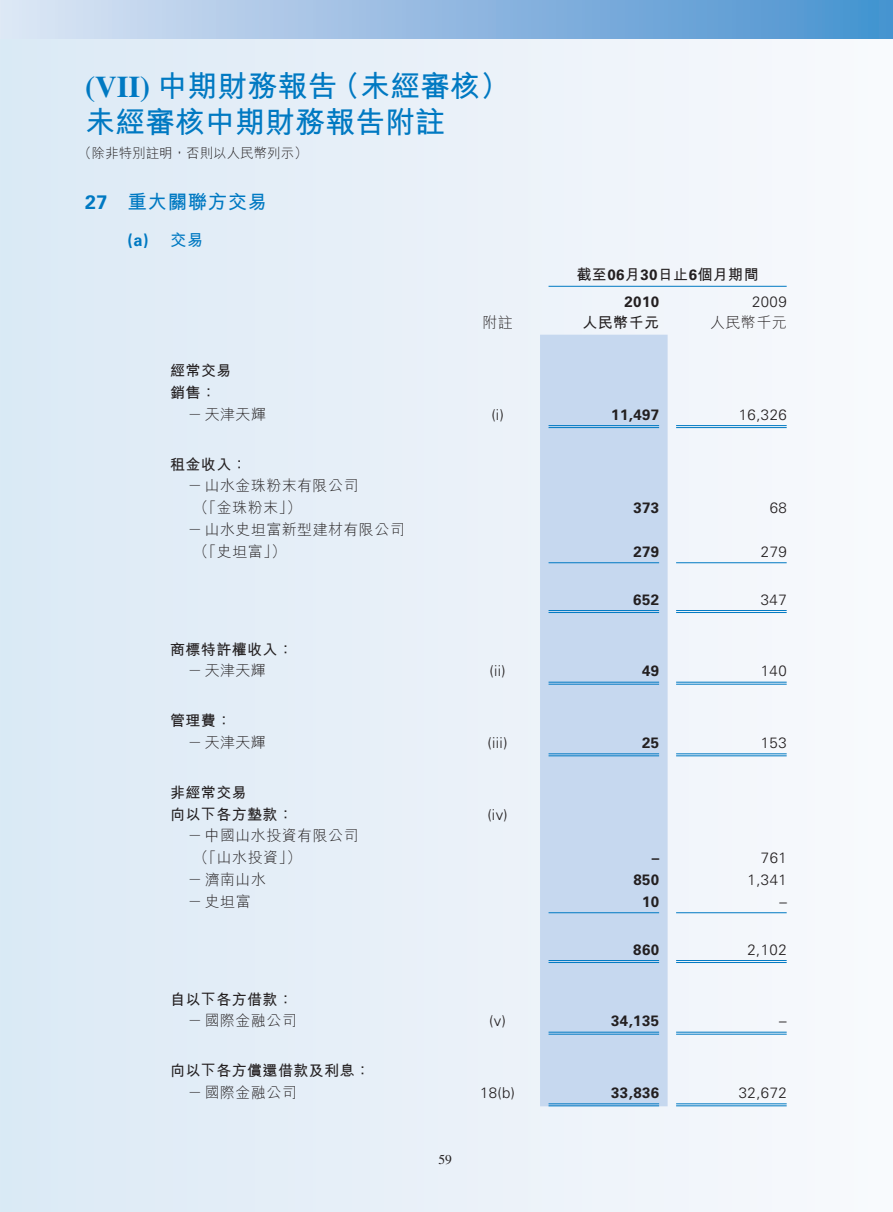
<style>
.page{position:relative;width:893px;height:1212px;background:#fff}
.page>*{position:absolute;margin:0;border:0;box-sizing:border-box;transform-origin:0 0}
.t1{font:700 30px/36px "M Hei HK";color:#0079c2}
.t2{font:700 19.5px "M Hei HK";letter-spacing:.03em;color:#0079c2}
.t3{font:700 16.5px "Univers LT Std";color:#0079c2}
.t4{font:300 15px/21.8px "M Hei HK";letter-spacing:.03em;color:#231f20}
.t5{font:700 15px/21.8px "M Hei HK";letter-spacing:.03em;color:#231f20}
.t6{font:300 15px "Univers LT Std";letter-spacing:.03em;color:#231f20}
.t7{font:700 15px "Univers LT Std";letter-spacing:.03em;color:#231f20}
.t8{font:300 13.5px "M Hei HK";color:#231f20}
.t9{font:13.5px "Times LT Std";color:#231f20}
.s1{font-family:"Times LT Std"}
.s2{font-family:"Univers LT Std"}
.s3{font-family:"M Hei HK"}
</style>
<div class="page">
<div style="left:0;top:0;width:893px;height:1212px;background:linear-gradient(to right,#dbe9f5,#f8f9fc)"></div>
<div style="left:0;top:0;width:893px;height:38px;background:linear-gradient(to right,#dee4f4,#4790cf)"></div>
<div style="left:540px;top:335px;width:128px;height:771px;background:#c6d8ef"></div>
<hr style="left:549px;top:286px;width:238px;height:1px;background:#0079c2">
<hr style="left:549px;top:425px;width:110px;height:1px;background:#0079c2">
<hr style="left:549px;top:427px;width:110px;height:1px;background:#0079c2">
<hr style="left:676px;top:425px;width:111px;height:1px;background:#0079c2">
<hr style="left:676px;top:427px;width:111px;height:1px;background:#0079c2">
<hr style="left:549px;top:562px;width:110px;height:1px;background:#0079c2">
<hr style="left:676px;top:562px;width:111px;height:1px;background:#0079c2">
<hr style="left:549px;top:610px;width:110px;height:1px;background:#0079c2">
<hr style="left:549px;top:612px;width:110px;height:1px;background:#0079c2">
<hr style="left:676px;top:610px;width:111px;height:1px;background:#0079c2">
<hr style="left:676px;top:612px;width:111px;height:1px;background:#0079c2">
<hr style="left:549px;top:682px;width:110px;height:1px;background:#0079c2">
<hr style="left:549px;top:684px;width:110px;height:1px;background:#0079c2">
<hr style="left:676px;top:682px;width:111px;height:1px;background:#0079c2">
<hr style="left:676px;top:684px;width:111px;height:1px;background:#0079c2">
<hr style="left:549px;top:753px;width:110px;height:1px;background:#0079c2">
<hr style="left:549px;top:755px;width:110px;height:1px;background:#0079c2">
<hr style="left:676px;top:753px;width:111px;height:1px;background:#0079c2">
<hr style="left:676px;top:755px;width:111px;height:1px;background:#0079c2">
<hr style="left:549px;top:912px;width:110px;height:1px;background:#0079c2">
<hr style="left:676px;top:912px;width:111px;height:1px;background:#0079c2">
<hr style="left:549px;top:960px;width:110px;height:1px;background:#0079c2">
<hr style="left:549px;top:962px;width:110px;height:1px;background:#0079c2">
<hr style="left:676px;top:960px;width:111px;height:1px;background:#0079c2">
<hr style="left:676px;top:962px;width:111px;height:1px;background:#0079c2">
<hr style="left:549px;top:1032px;width:110px;height:1px;background:#0079c2">
<hr style="left:549px;top:1034px;width:110px;height:1px;background:#0079c2">
<hr style="left:676px;top:1032px;width:111px;height:1px;background:#0079c2">
<hr style="left:676px;top:1034px;width:111px;height:1px;background:#0079c2">
<hr style="left:549px;top:1103px;width:110px;height:1px;background:#0079c2">
<hr style="left:549px;top:1105px;width:110px;height:1px;background:#0079c2">
<hr style="left:676px;top:1103px;width:111px;height:1px;background:#0079c2">
<hr style="left:676px;top:1105px;width:111px;height:1px;background:#0079c2">
<h1 class="t1" style="left:85px;top:66px;width:426px"><span class="s1">(VII)</span> 中期財務報告（未經審核）未經審核中期財務報告附註</h1>
<p class="t8" style="left:78px;top:143px;width:231px">（除非特別註明，否則以人民幣列示）</p>
<h2 class="t2" style="left:85px;top:187px;width:184px"><span class="s2">27</span> 重大關聯方交易</h2>
<p class="t3" style="left:128px;top:230px;width:77px">(a) <span class="s3">交易</span></p>
<p class="t5" style="left:576px;top:263px;width:184px">截至<span class="s2">06</span>月<span class="s2">30</span>日止<span class="s2">6</span>個月期間</p>
<p class="t7" style="left:624px;top:292px;width:36px">2010</p>
<p class="t6" style="left:752px;top:292px;width:36px">2009</p>
<p class="t4" style="left:482px;top:311px;width:32px">附註</p>
<p class="t5" style="left:582px;top:311px;width:78px">人民幣千元</p>
<p class="t4" style="left:710px;top:311px;width:78px">人民幣千元</p>
<p class="t5" style="left:170px;top:359px;width:63px">經常交易銷售：</p>
<p class="t4" style="left:187px;top:403px;width:80px">－天津天輝</p>
<p class="t6" style="left:491px;top:405px;width:14px">(i)</p>
<p class="t7" style="left:611px;top:406px;width:49px">11,497</p>
<p class="t6" style="left:739px;top:405px;width:49px">16,326</p>
<p class="t5" style="left:170px;top:452px;width:78px">租金收入：</p>
<p class="t4" style="left:193px;top:474px;width:166px;text-indent:-6px">－山水金珠粉末有限公司（「金珠粉末」）</p>
<p class="t7" style="left:633px;top:499px;width:27px">373</p>
<p class="t6" style="left:770px;top:499px;width:19px">68</p>
<p class="t4" style="left:194px;top:518px;width:213px;text-indent:-6px">－山水史坦富新型建材有限公司（「史坦富」）</p>
<p class="t7" style="left:633px;top:543px;width:27px">279</p>
<p class="t6" style="left:761px;top:542px;width:27px">279</p>
<p class="t7" style="left:633px;top:591px;width:27px">652</p>
<p class="t6" style="left:761px;top:590px;width:27px">347</p>
<p class="t5" style="left:170px;top:637px;width:124px">商標特許權收入：</p>
<p class="t4" style="left:187px;top:659px;width:80px">－天津天輝</p>
<p class="t6" style="left:489px;top:662px;width:18px">(ii)</p>
<p class="t7" style="left:642px;top:662px;width:19px">49</p>
<p class="t6" style="left:761px;top:662px;width:27px">140</p>
<p class="t5" style="left:170px;top:709px;width:63px">管理費：</p>
<p class="t4" style="left:187px;top:731px;width:80px">－天津天輝</p>
<p class="t6" style="left:488px;top:734px;width:22px">(iii)</p>
<p class="t7" style="left:642px;top:734px;width:19px">25</p>
<p class="t6" style="left:761px;top:734px;width:27px">153</p>
<p class="t5" style="left:170px;top:780px;width:124px">非經常交易<br>向以下各方墊款：</p>
<p class="t6" style="left:487px;top:805px;width:22px">(iv)</p>
<p class="t4" style="left:193px;top:824px;width:166px;text-indent:-6px">－中國山水投資有限公司（「山水投資」）</p>
<p class="t7" style="left:652px;top:849px;width:9px">–</p>
<p class="t6" style="left:761px;top:849px;width:27px">761</p>
<p class="t4" style="left:187px;top:868px;width:80px">－濟南山水</p>
<p class="t7" style="left:633px;top:871px;width:27px">850</p>
<p class="t6" style="left:748px;top:870px;width:41px">1,341</p>
<p class="t4" style="left:188px;top:890px;width:65px">－史坦富</p>
<p class="t7" style="left:642px;top:892px;width:19px">10</p>
<p class="t6" style="left:779px;top:892px;width:9px">–</p>
<p class="t7" style="left:633px;top:941px;width:27px">860</p>
<p class="t6" style="left:747px;top:940px;width:41px">2,102</p>
<p class="t5" style="left:170px;top:987px;width:124px">自以下各方借款：</p>
<p class="t4" style="left:187px;top:1009px;width:111px">－國際金融公司</p>
<p class="t6" style="left:489px;top:1012px;width:18px">(v)</p>
<p class="t7" style="left:611px;top:1012px;width:49px">34,135</p>
<p class="t6" style="left:779px;top:1012px;width:9px">–</p>
<p class="t5" style="left:170px;top:1059px;width:202px">向以下各方償還借款及利息：</p>
<p class="t4" style="left:187px;top:1081px;width:111px">－國際金融公司</p>
<p class="t6" style="left:480px;top:1084px;width:37px">18(b)</p>
<p class="t7" style="left:611px;top:1084px;width:49px">33,836</p>
<p class="t6" style="left:739px;top:1084px;width:49px">32,672</p>
<p class="t9" style="left:438px;top:1152px;width:15px">59</p>
</div>
